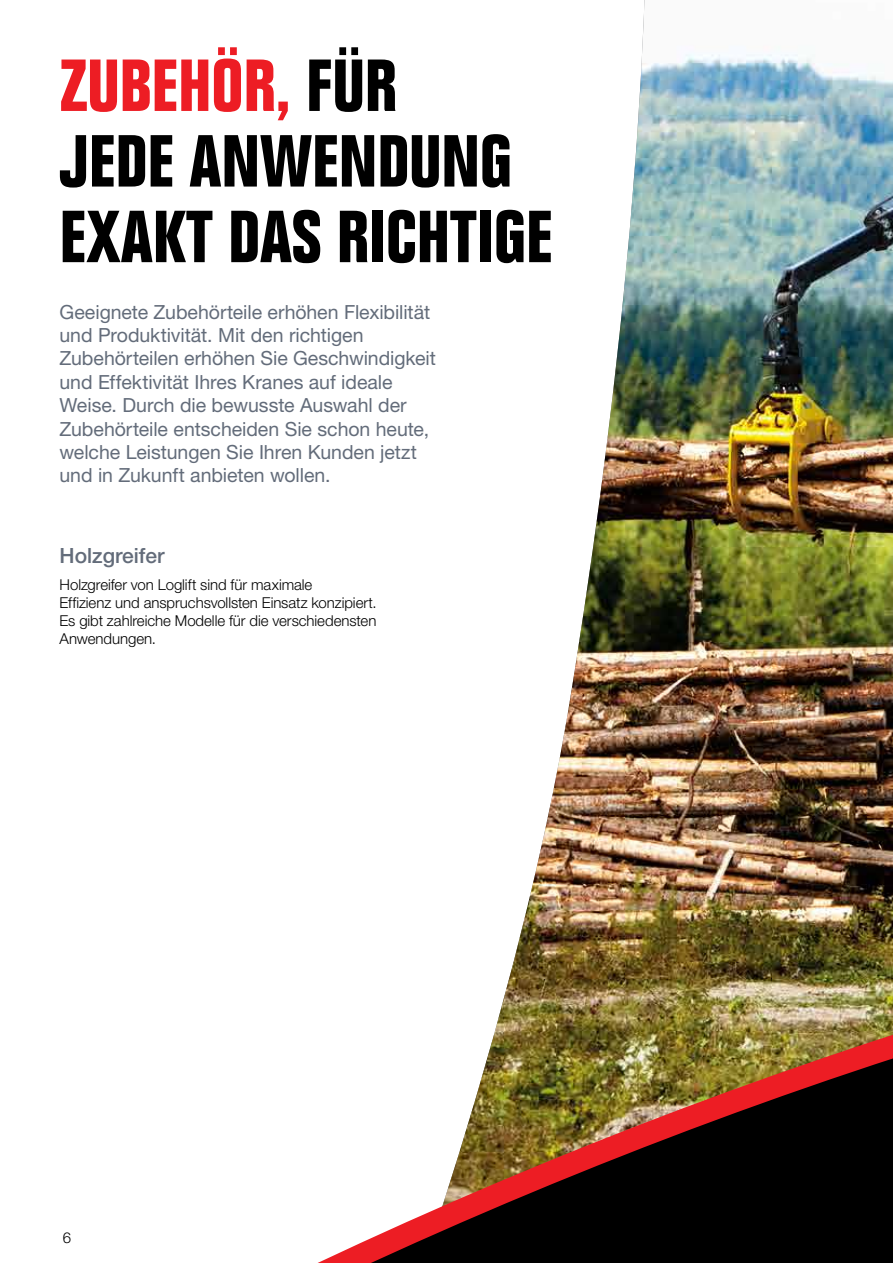
<style>
.page{position:relative;width:893px;height:1263px;background:#fff}
.page>*{position:absolute;margin:0;border:0;box-sizing:border-box;transform-origin:0 0}
.t1{font:700 condensed 72px/75.6px "Folio Std";color:#000}
.t2{font:500 21px "Helvetica Neue LT Std";color:#636c7a}
.t3{font:19.5px/23.4px "Helvetica Neue LT Std";letter-spacing:-.005em;color:#636c7a}
.t4{font:300 15px/18px "Helvetica Neue LT Std";letter-spacing:-.005em;color:#000}
.s1{color:#ed1d24}
</style>
<div class="page">
<img style="left:544px;top:0;width:349px;height:833px">
<img style="left:318px;top:833px;width:575px;height:430px">
<h1 class="t1" style="left:60px;top:50px;width:495px"><span class="s1">ZUBEHÖR,</span> FÜR<br>JEDE ANWENDUNG<br>EXAKT DAS RICHTIGE</h1>
<p class="t3" style="left:60px;top:300px;width:378px">Geeignete Zubehörteile erhöhen Flexibilität und Produktivität. Mit den richtigen Zubehörteilen erhöhen Sie Geschwindigkeit und Effektivität Ihres Kranes auf ideale Weise. Durch die bewusste Auswahl der Zubehörteile entscheiden Sie schon heute, welche Leistungen Sie Ihren Kunden jetzt und in Zukunft anbieten wollen.</p>
<p class="t2" style="left:60px;top:543px;width:107px">Holzgreifer</p>
<p class="t4" style="left:60px;top:575px;width:319px">Holzgreifer von Loglift sind für maximale<br>Effizienz und anspruchsvollsten Einsatz konzipiert.<br>Es gibt zahlreiche Modelle für die verschiedensten Anwendungen.</p>
<p class="t4" style="left:63px;top:1228px;width:10px">6</p>
</div>
